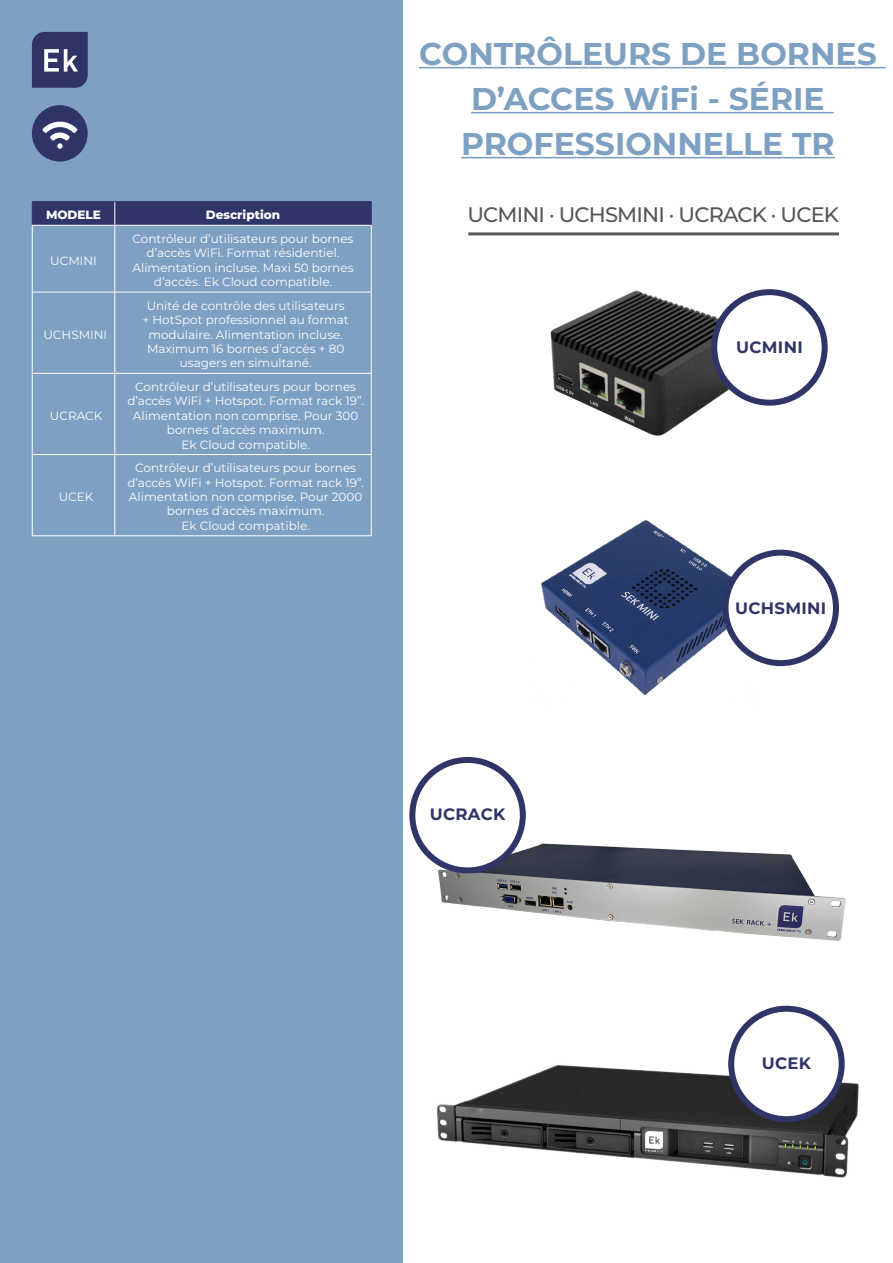
<style>
.page{position:relative;width:893px;height:1263px;background:#fff}
.page>*{position:absolute;margin:0;border:0;box-sizing:border-box;transform-origin:0 0}
.t1{font:700 31.5px/45px "Montserrat";color:#7ea0c2;text-align:center}
.t2{font:500 21px "Montserrat";letter-spacing:-.04em;color:#575756}
.t3{font:700 16.5px "Montserrat";letter-spacing:.02em;color:#303568}
.t4{font:12px/14.4px "Montserrat";color:#fff;text-align:center}
.t5{font:800 12px "Montserrat";color:#fff}
</style>
<div class="page">
<div style="left:0;top:0;width:402px;height:1263px;background:#7ea0c2"></div>
<svg style="left:32px;top:32px;width:56px;height:56px"></svg>
<svg style="left:32px;top:105px;width:56px;height:57px"></svg>
<hr style="left:468px;top:232px;width:371px;height:3px;background:#575756">
<hr style="left:419px;top:67px;width:467px;height:1px;background:#7ea0c2">
<hr style="left:471px;top:112px;width:363px;height:1px;background:#7ea0c2">
<hr style="left:461px;top:157px;width:374px;height:1px;background:#7ea0c2">
<img style="left:550px;top:289px;width:212px;height:147px">
<img style="left:541px;top:519px;width:223px;height:177px">
<img style="left:418px;top:823px;width:428px;height:118px">
<img style="left:437px;top:1050px;width:422px;height:128px">
<div style="left:714px;top:292px;width:111px;height:111px;background:#fff;border-radius:50%"></div>
<div style="left:711px;top:289px;width:117px;height:117px;border:6px solid #303568;border-radius:50%"></div>
<div style="left:725px;top:553px;width:111px;height:110px;background:#fff;border-radius:50%"></div>
<div style="left:722px;top:550px;width:117px;height:116px;border:6px solid #303568;border-radius:50%"></div>
<div style="left:412px;top:760px;width:111px;height:110px;background:#fff;border-radius:50%"></div>
<div style="left:409px;top:757px;width:117px;height:116px;border:6px solid #303568;border-radius:50%"></div>
<div style="left:731px;top:1009px;width:111px;height:110px;background:#fff;border-radius:50%"></div>
<div style="left:728px;top:1006px;width:117px;height:116px;border:6px solid #303568;border-radius:50%"></div>
<hr style="left:32px;top:201px;width:83px;height:1px;background:#2f3569">
<hr style="left:115px;top:201px;width:257px;height:1px;background:#2f3569">
<div style="left:32px;top:202px;width:340px;height:23px;background:#2f3569"></div>
<hr style="left:32px;top:225px;width:83px;height:1px;background:#fff">
<hr style="left:32px;top:226px;width:1px;height:66px;background:#fff">
<hr style="left:115px;top:225px;width:257px;height:1px;background:#fff">
<hr style="left:114px;top:226px;width:1px;height:66px;background:#fff">
<hr style="left:371px;top:226px;width:1px;height:66px;background:#fff">
<hr style="left:32px;top:292px;width:83px;height:1px;background:#fff">
<hr style="left:32px;top:292px;width:1px;height:81px;background:#fff">
<hr style="left:115px;top:292px;width:257px;height:1px;background:#fff">
<hr style="left:114px;top:292px;width:1px;height:81px;background:#fff">
<hr style="left:371px;top:292px;width:1px;height:81px;background:#fff">
<hr style="left:32px;top:373px;width:83px;height:1px;background:#fff">
<hr style="left:32px;top:374px;width:1px;height:80px;background:#fff">
<hr style="left:115px;top:373px;width:257px;height:1px;background:#fff">
<hr style="left:114px;top:374px;width:1px;height:80px;background:#fff">
<hr style="left:371px;top:374px;width:1px;height:80px;background:#fff">
<hr style="left:32px;top:454px;width:83px;height:1px;background:#fff">
<hr style="left:32px;top:455px;width:1px;height:80px;background:#fff">
<hr style="left:115px;top:454px;width:257px;height:1px;background:#fff">
<hr style="left:114px;top:455px;width:1px;height:80px;background:#fff">
<hr style="left:371px;top:455px;width:1px;height:80px;background:#fff">
<hr style="left:32px;top:535px;width:83px;height:1px;background:#fff">
<hr style="left:115px;top:535px;width:257px;height:1px;background:#fff">
<p class="t5" style="left:46px;top:207px;width:56px">MODELE</p>
<p class="t5" style="left:206px;top:207px;width:76px">Description</p>
<p class="t4" style="left:50px;top:253px;width:48px">UCMINI</p>
<p class="t4" style="left:133px;top:231px;width:223px">Contrôleur d’utilisateurs pour bornes d’accès WiFi. Format résidentiel.<br>Alimentation incluse. Maxi 50 bornes d’accès. Ek Cloud compatible.</p>
<p class="t4" style="left:43px;top:327px;width:65px">UCHSMINI</p>
<p class="t4" style="left:50px;top:408px;width:54px">UCRACK</p>
<p class="t4" style="left:59px;top:489px;width:36px">UCEK</p>
<p class="t4" style="left:142px;top:298px;width:208px">Unité de contrôle des utilisateurs + HotSpot professionnel au format modulaire. Alimentation incluse.<br>Maximum 16 bornes d’accès + 80 usagers en simultané.</p>
<p class="t4" style="left:127px;top:379px;width:238px">Contrôleur d’utilisateurs pour bornes d’accès WiFi + Hotspot. Format rack 19”.<br>Alimentation non comprise. Pour 300 bornes d’accès maximum.<br>Ek Cloud compatible.</p>
<p class="t4" style="left:127px;top:460px;width:238px">Contrôleur d’utilisateurs pour bornes d’accès WiFi + Hotspot. Format rack 19”.<br>Alimentation non comprise. Pour 2000 bornes d’accès maximum.<br>Ek Cloud compatible.</p>
<h1 class="t1" style="left:419px;top:29px;width:459px">CONTRÔLEURS DE BORNES<br>D’ACCES WiFi - SÉRIE<br>PROFESSIONNELLE TR</h1>
<h2 class="t2" style="left:467px;top:199px;width:373px">UCMINI · UCHSMINI · UCRACK · UCEK</h2>
<h3 class="t3" style="left:736px;top:335px;width:68px">UCMINI</h3>
<h3 class="t3" style="left:735px;top:596px;width:93px">UCHSMINI</h3>
<h3 class="t3" style="left:430px;top:802px;width:77px">UCRACK</h3>
<h3 class="t3" style="left:762px;top:1051px;width:51px">UCEK</h3>
</div>
